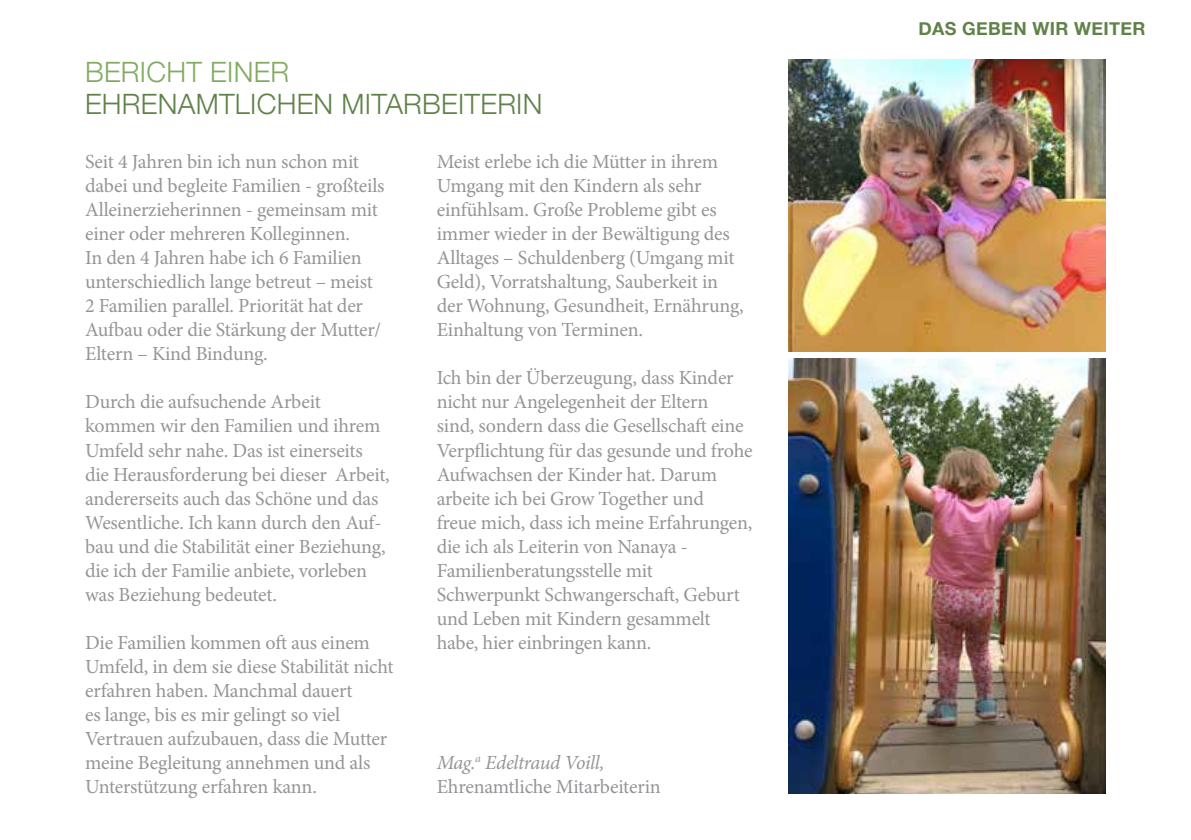
<style>
.page{position:relative;width:1191px;height:840px;background:#fff}
.page>*{position:absolute;margin:0;border:0;box-sizing:border-box;transform-origin:0 0}
.t1{font:300 28px "Helvetica Neue";letter-spacing:.01em;color:#608248}
.t2{font:300 28px "Helvetica Neue";letter-spacing:.01em;color:#82aa60}
.t3{font:20px/24px "Minion Pro";letter-spacing:-.01em;color:#939598}
.t4{font:700 18px "Helvetica Neue";letter-spacing:.02em;color:#608248}
.s1{font-style:italic}
</style>
<div class="page">
<img style="left:788px;top:60px;width:317px;height:291px">
<img style="left:788px;top:358px;width:317px;height:435px">
<h1 class="t2" style="left:85px;top:49px;width:206px">BERICHT EINER</h1>
<h1 class="t1" style="left:85px;top:81px;width:459px">EHRENAMTLICHEN MITARBEITERIN</h1>
<p class="t3" style="left:85px;top:150px;width:301px">Seit 4 Jahren bin ich nun schon mit dabei und begleite Familien - großteils Alleinerzieherinnen - gemeinsam mit einer oder mehreren Kolleginnen.<br>In den 4 Jahren habe ich 6 Familien unterschiedlich lange betreut – meist 2 Familien parallel. Priorität hat der Aufbau oder die Stärkung der Mutter/ Eltern – Kind Bindung.</p>
<p class="t3" style="left:85px;top:390px;width:306px">Durch die aufsuchende Arbeit kommen wir den Familien und ihrem Umfeld sehr nahe. Das ist einerseits die Herausforderung bei dieser Arbeit, andererseits auch das Schöne und das Wesentliche. Ich kann durch den Auf&shy;bau und die Stabilität einer Beziehung, die ich der Familie anbiete, vorleben was Beziehung bedeutet.</p>
<p class="t3" style="left:85px;top:630px;width:310px">Die Familien kommen oft aus einem Umfeld, in dem sie diese Stabilität nicht erfahren haben. Manchmal dauert<br>es lange, bis es mir gelingt so viel Vertrauen aufzubauen, dass die Mutter meine Begleitung annehmen und als Unterstützung erfahren kann.</p>
<p class="t3" style="left:437px;top:150px;width:309px">Meist erlebe ich die Mütter in ihrem Umgang mit den Kindern als sehr einfühlsam. Große Probleme gibt es immer wieder in der Bewältigung des Alltages – Schuldenberg (Umgang mit Geld), Vorratshaltung, Sauberkeit in der Wohnung, Gesundheit, Ernährung, Einhaltung von Terminen.</p>
<p class="t3" style="left:437px;top:366px;width:317px">Ich bin der Überzeugung, dass Kinder nicht nur Angelegenheit der Eltern<br>sind, sondern dass die Gesellschaft eine Verpflichtung für das gesunde und frohe Aufwachsen der Kinder hat. Darum arbeite ich bei Grow Together und<br>freue mich, dass ich meine Erfahrungen, die ich als Leiterin von Nanaya - Familienberatungsstelle mit Schwerpunkt Schwangerschaft, Geburt und Leben mit Kindern gesammelt habe, hier einbringen kann.</p>
<p class="t3" style="left:437px;top:750px;width:226px"><span class="s1">Mag.</span><sup>a</sup> <span class="s1">Edeltraud Voill,<br></span>Ehrenamtliche Mitarbeiterin</p>
<p class="t4" style="left:918px;top:14px;width:229px">DAS GEBEN WIR WEITER</p>
</div>
